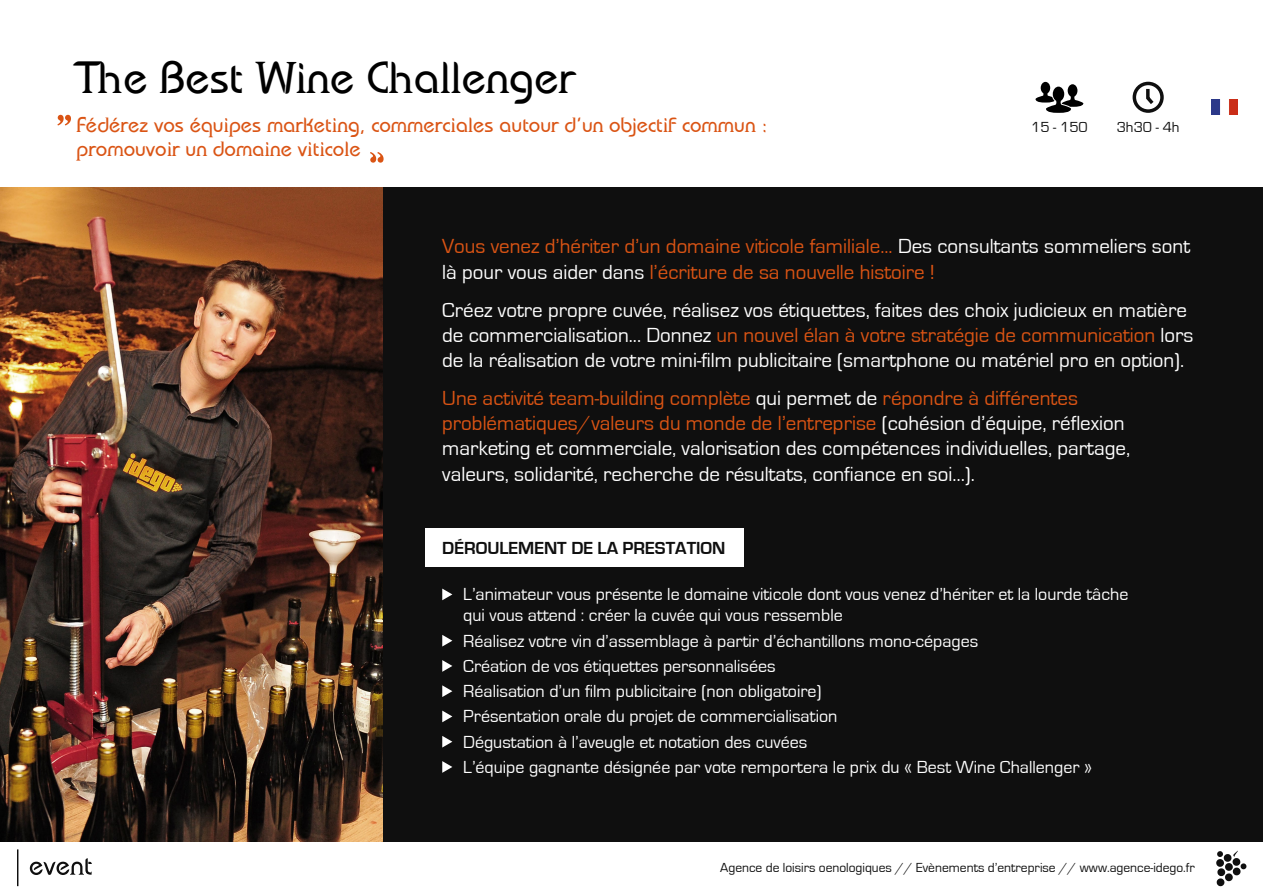
<style>
.page{position:relative;width:1263px;height:893px;background:#fff}
.page>*{position:absolute;margin:0;border:0;box-sizing:border-box;transform-origin:0 0}
.t1{font:45px "bauserif";color:#000}
.t2{font:21px/25.2px "Eurostile";color:#fff}
.t3{font:21px/25.2px "Eurostile";color:#da5414}
.t4{font:21px/24px "bauserif";color:#da5414}
.t5{font:18px/25.2px "Eurostile";color:#fff}
.t6{font:700 18px "Eurostile";color:#0f0f0f}
.t7{font:15px "Eurostile";color:#0f0f0f}
.t8{font:13.5px "Eurostile";color:#0f0f0f}
.s1{color:#fff}
.s2{color:#da5414}
</style>
<div class="page">
<div style="left:0;top:187px;width:1263px;height:655px;background:#0f0f0f"></div>
<div style="left:425px;top:528px;width:319px;height:38px;background:#fff"></div>
<svg style="left:30px;top:858px;width:62px;height:17px"></svg>
<hr style="left:17px;top:849px;width:1px;height:37px;background:#0f0f0f">
<svg style="left:1132px;top:81px;width:32px;height:32px"></svg>
<svg style="left:1035px;top:82px;width:48px;height:31px"></svg>
<img style="left:0;top:187px;width:383px;height:655px">
<svg style="left:442px;top:589px;width:10px;height:11px"></svg>
<svg style="left:442px;top:635px;width:10px;height:11px"></svg>
<svg style="left:442px;top:660px;width:10px;height:12px"></svg>
<svg style="left:442px;top:685px;width:10px;height:12px"></svg>
<svg style="left:442px;top:711px;width:10px;height:11px"></svg>
<svg style="left:442px;top:736px;width:10px;height:11px"></svg>
<svg style="left:442px;top:761px;width:10px;height:12px"></svg>
<svg style="left:57px;top:115px;width:14px;height:10px"></svg>
<svg style="left:370px;top:152px;width:14px;height:11px"></svg>
<svg style="left:1216px;top:850px;width:31px;height:37px"></svg>
<img style="left:1212px;top:99px;width:25px;height:16px">
<h1 class="t1" style="left:77px;top:49px;width:500px">The Best Wine Challenger</h1>
<p class="t4" style="left:77px;top:113px;width:693px">Fédérez vos équipes marketing, commerciales autour d’un objectif commun : promouvoir un domaine viticole</p>
<p class="t7" style="left:1031px;top:119px;width:58px">15 - 150</p>
<p class="t7" style="left:1117px;top:119px;width:64px">3h30 - 4h</p>
<p class="t3" style="left:442px;top:234px;width:749px">Vous venez d’hériter d’un domaine viticole familiale... <span class="s1">Des consultants sommeliers sont là pour vous aider dans</span> l’écriture de sa nouvelle histoire !</p>
<p class="t2" style="left:442px;top:297px;width:753px">Créez votre propre cuvée, réalisez vos étiquettes, faites des choix judicieux en matière de commercialisation... Donnez <span class="s2">un nouvel élan à votre stratégie de communication</span> lors de la réalisation de votre mini-film publicitaire (smartphone ou matériel pro en option).</p>
<p class="t2" style="left:442px;top:386px;width:689px"><span class="s2">Une activité team-building complète</span> qui permet de <span class="s2">répondre à différentes problématiques/valeurs du monde de l’entreprise</span> (cohésion d’équipe, réflexion marketing et commerciale, valorisation des compétences individuelles, partage, valeurs, solidarité, recherche de résultats, confiance en soi…).</p>
<p class="t6" style="left:442px;top:538px;width:285px">DÉROULEMENT DE LA PRESTATION</p>
<p class="t5" style="left:463px;top:584px;width:667px;line-height:21px">L’animateur vous présente le domaine viticole dont vous venez d’hériter et la lourde tâche qui vous attend : créer la cuvée qui vous ressemble</p>
<p class="t5" style="left:463px;top:628px;width:630px">Réalisez votre vin d’assemblage à partir d’échantillons mono-cépages<br>Création de vos étiquettes personnalisées<br>Réalisation d’un film publicitaire (non obligatoire)<br>Présentation orale du projet de commercialisation<br>Dégustation à l’aveugle et notation des cuvées<br>L’équipe gagnante désignée par vote remportera le prix du « Best Wine Challenger »</p>
<p class="t8" style="left:720px;top:860px;width:476px">Agence de loisirs oenologiques // Evènements d’entreprise // www.agence-idego.fr</p>
</div>
